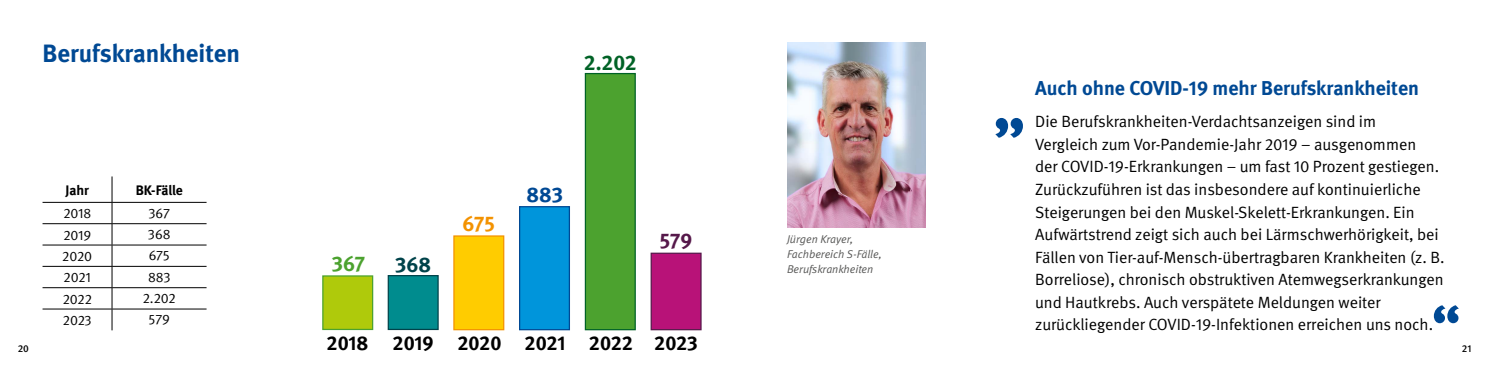
<style>
.page{position:relative;width:1489px;height:373px;background:#fff}
.page>*{position:absolute;margin:0;border:0;box-sizing:border-box;transform-origin:0 0}
.t1{font:700 65.88px "DGUV Meta";color:#004994}
.t2{font:700 59.62px "DGUV Meta";color:#004994}
.Überschrift_3{font:700 25px "DGUV Meta";color:#004994}
.t3{font:700 21.25px "DGUV Meta";color:#006226}
.t4{font:700 21.25px "DGUV Meta";color:#4ca22f}
.t5{font:700 21.25px "DGUV Meta";color:#00434a}
.t6{font:700 21.25px "DGUV Meta";color:#f39200}
.t7{font:700 21.25px "DGUV Meta";color:#56184a}
.t8{font:700 21.25px "DGUV Meta";color:#004994}
.Überschrift_4{font:700 20px "DGUV Meta";color:#004994}
.t9{font:700 20px "DGUV Meta";color:#000}
.Zitat{font:16.25px/22.5px "DGUV Meta";color:#000}
.Fließtext{font:13.75px "DGUV Meta";color:#000}
.Fließtext-2{font:700 13.75px "DGUV Meta";letter-spacing:-.005em;color:#000}
.BU{font:italic 11.25px/15px "DGUV Meta";color:#575756}
.t10{font:500 10px "DGUV Meta";color:#000}
</style>
<div class="page">
<div style="left:322px;top:275px;width:51px;height:54px;background:#afca0b;border:1px solid #4ca22f"></div>
<div style="left:387px;top:274px;width:51px;height:55px;background:#008c8e;border:1px solid #00434a"></div>
<div style="left:453px;top:235px;width:51px;height:94px;background:#fc0;border:1px solid #f39200"></div>
<div style="left:650px;top:252px;width:51px;height:77px;background:#b81278;border:1px solid #56184a"></div>
<div style="left:519px;top:206px;width:51px;height:123px;background:#0095db;border:1px solid #004994"></div>
<div style="left:584px;top:73px;width:51px;height:256px;background:#4ca22f;border:1px solid #006226"></div>
<hr style="left:43px;top:287px;width:69px;height:1px;background:#000">
<hr style="left:112px;top:287px;width:94px;height:1px;background:#000">
<hr style="left:43px;top:265px;width:69px;height:1px;background:#000">
<hr style="left:112px;top:265px;width:94px;height:1px;background:#000">
<hr style="left:43px;top:223px;width:69px;height:1px;background:#000">
<hr style="left:112px;top:223px;width:94px;height:1px;background:#000">
<hr style="left:43px;top:244px;width:69px;height:1px;background:#000">
<hr style="left:112px;top:244px;width:94px;height:1px;background:#000">
<svg style="left:112px;top:176px;width:1px;height:154px"></svg>
<hr style="left:43px;top:202px;width:69px;height:1px;background:#000">
<hr style="left:112px;top:202px;width:94px;height:1px;background:#000">
<hr style="left:43px;top:308px;width:69px;height:1px;background:#000">
<hr style="left:112px;top:308px;width:94px;height:1px;background:#000">
<img style="left:787px;top:43px;width:138px;height:183px">
<h3 class="Überschrift_3" style="left:43px;top:38px;width:199px">Berufskrankheiten</h3>
<p class="Fließtext-2" style="left:66px;top:181px;width:25px">Jahr</p>
<p class="Fließtext-2" style="left:136px;top:181px;width:49px">BK-Fälle</p>
<p class="Fließtext" style="left:63px;top:205px;width:29px">2018</p>
<p class="Fließtext" style="left:148px;top:205px;width:23px">367</p>
<p class="Fließtext" style="left:63px;top:226px;width:29px">2019</p>
<p class="Fließtext" style="left:148px;top:226px;width:24px">368</p>
<p class="Fließtext" style="left:62px;top:248px;width:31px">2020</p>
<p class="Fließtext" style="left:149px;top:247px;width:23px">675</p>
<p class="Fließtext" style="left:64px;top:269px;width:29px">2021</p>
<p class="Fließtext" style="left:148px;top:268px;width:24px">883</p>
<p class="Fließtext" style="left:63px;top:290px;width:31px">2022</p>
<p class="Fließtext" style="left:143px;top:290px;width:34px">2.202</p>
<p class="Fließtext" style="left:63px;top:311px;width:30px">2023</p>
<p class="Fließtext" style="left:149px;top:311px;width:23px">579</p>
<h3 class="t3" style="left:584px;top:49px;width:54px">2.202</h3>
<h3 class="t4" style="left:332px;top:251px;width:35px">367</h3>
<h3 class="t5" style="left:395px;top:251px;width:37px">368</h3>
<h3 class="t6" style="left:462px;top:210px;width:34px">675</h3>
<h3 class="t8" style="left:526px;top:182px;width:38px">883</h3>
<h3 class="t7" style="left:659px;top:228px;width:34px">579</h3>
<p class="BU" style="left:787px;top:232px;width:96px">Jürgen Krayer,<br>Fachbereich S-Fälle,<br>Berufskrankheiten</p>
<h4 class="Überschrift_4" style="left:1035px;top:76px;width:385px">Auch ohne COVID-19 mehr Berufskrankheiten</h4>
<h1 class="t1" style="left:993px;top:66px;width:33px">„</h1>
<p class="Zitat" style="left:1035px;top:111px;width:411px">Die Berufskrankheiten-Verdachtsanzeigen sind im<br>Vergleich zum Vor-Pandemie-Jahr 2019 – ausgenommen<br>der COVID-19-Erkrankungen – um fast 10 Prozent gestiegen.<br>Zurückzuführen ist das insbesondere auf kontinuierliche Steigerungen bei den Muskel-Skelett-Erkrankungen. Ein Aufwärtstrend zeigt sich auch bei Lärmschwerhörigkeit, bei Fällen von Tier-auf-Mensch-übertragbaren Krankheiten (z. B.<br>Borreliose), chronisch obstruktiven Atemwegserkrankungen und Hautkrebs. Auch verspätete Meldungen weiter zurückliegender COVID-19-Infektionen erreichen uns noch.</p>
<h2 class="t2" style="left:1431px;top:291px;width:30px">“</h2>
<p class="t9" style="left:326px;top:330px;width:373px">2018 2019 2020 2021 2022 2023</p>
<p class="t10" style="left:18px;top:342px;width:13px">20</p>
<p class="t10" style="left:1461px;top:342px;width:11px">21</p>
</div>
